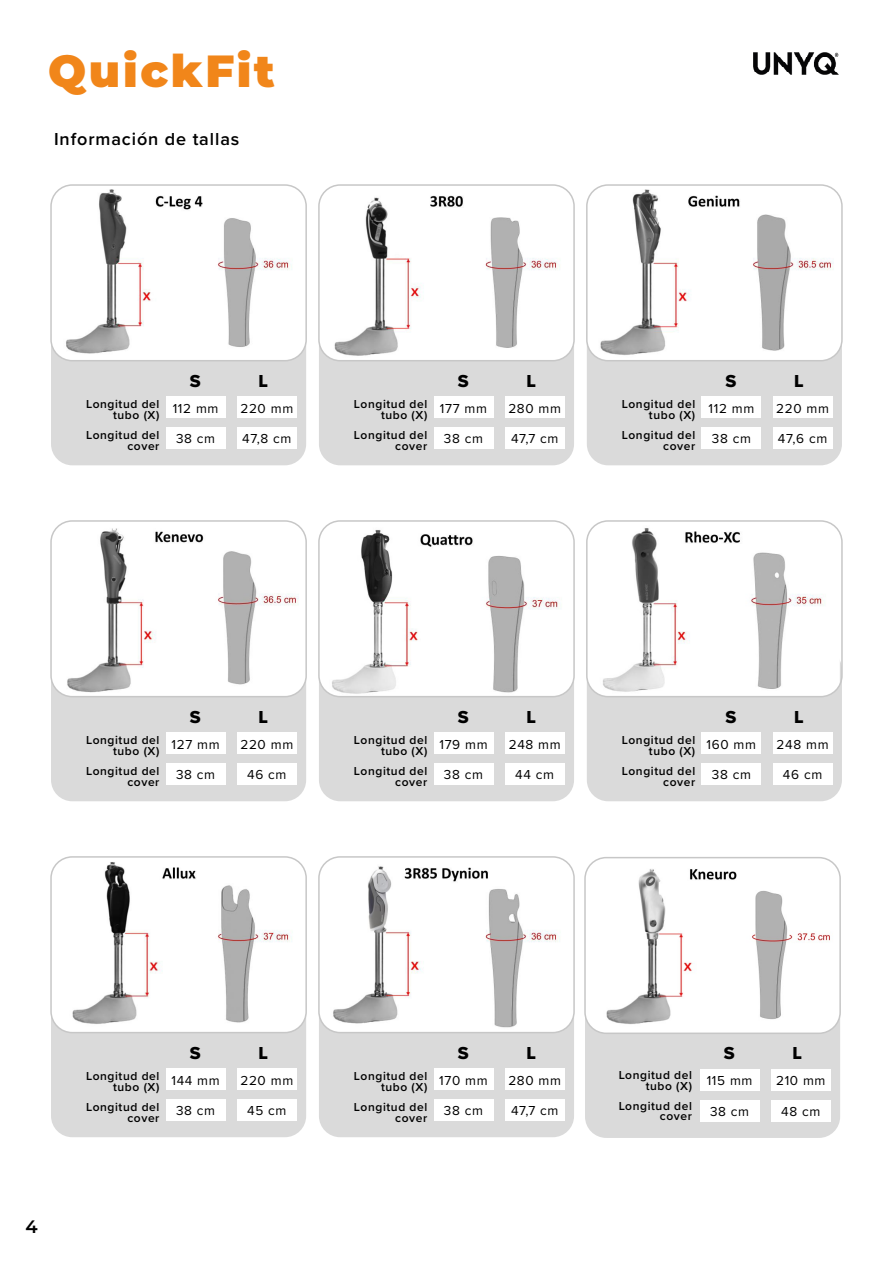
<style>
.page{position:relative;width:893px;height:1263px;background:#fff}
.page>*{position:absolute;margin:0;border:0;box-sizing:border-box;transform-origin:0 0}
.t1{font:900 45px "Montserrat";letter-spacing:.06em;color:#f1861a}
.t2{font:600 18px "Proxima Nova";letter-spacing:.05em;color:#000}
.t3{font:18px "Proxima Nova Extrabld";color:#000}
.t4{font:600 18px "Montserrat";color:#000}
.t5{font:13.5px "Proxima Nova";letter-spacing:.05em;color:#000}
.t6{font:600 12px/10.5px "Proxima Nova";letter-spacing:.05em;color:#000;text-align:right}
</style>
<div class="page">
<img style="left:754px;top:53px;width:85px;height:22px">
<div style="left:51px;top:312px;width:255px;height:153px;background:#dadada;border-radius:21px"></div>
<div style="left:166px;top:427px;width:59px;height:22px;background:#fff"></div>
<div style="left:166px;top:397px;width:59px;height:21px;background:#fff"></div>
<div style="left:237px;top:427px;width:60px;height:22px;background:#fff"></div>
<div style="left:237px;top:397px;width:60px;height:21px;background:#fff"></div>
<img style="left:53px;top:187px;width:251px;height:174px">
<div style="left:50px;top:184px;width:257px;height:177px;border:2px solid #c7c7c7;border-radius:21px"></div>
<div style="left:319px;top:312px;width:255px;height:153px;background:#dadada;border-radius:21px"></div>
<div style="left:434px;top:427px;width:59px;height:22px;background:#fff"></div>
<div style="left:434px;top:397px;width:59px;height:21px;background:#fff"></div>
<div style="left:505px;top:427px;width:59px;height:22px;background:#fff"></div>
<div style="left:505px;top:397px;width:59px;height:21px;background:#fff"></div>
<img style="left:321px;top:187px;width:251px;height:174px">
<div style="left:318px;top:184px;width:257px;height:177px;border:2px solid #c7c7c7;border-radius:21px"></div>
<div style="left:587px;top:312px;width:255px;height:153px;background:#dadada;border-radius:21px"></div>
<div style="left:702px;top:427px;width:59px;height:22px;background:#fff"></div>
<div style="left:702px;top:397px;width:59px;height:21px;background:#fff"></div>
<div style="left:773px;top:427px;width:59px;height:22px;background:#fff"></div>
<div style="left:773px;top:397px;width:59px;height:21px;background:#fff"></div>
<img style="left:589px;top:187px;width:251px;height:174px">
<div style="left:586px;top:184px;width:257px;height:177px;border:2px solid #c7c7c7;border-radius:21px"></div>
<div style="left:51px;top:648px;width:255px;height:153px;background:#dadada;border-radius:21px"></div>
<div style="left:166px;top:763px;width:59px;height:22px;background:#fff"></div>
<div style="left:166px;top:733px;width:59px;height:21px;background:#fff"></div>
<div style="left:237px;top:763px;width:60px;height:22px;background:#fff"></div>
<div style="left:237px;top:733px;width:60px;height:21px;background:#fff"></div>
<img style="left:53px;top:523px;width:251px;height:174px">
<div style="left:50px;top:520px;width:257px;height:177px;border:2px solid #c7c7c7;border-radius:21px"></div>
<div style="left:319px;top:648px;width:255px;height:153px;background:#dadada;border-radius:21px"></div>
<div style="left:434px;top:763px;width:59px;height:22px;background:#fff"></div>
<div style="left:434px;top:733px;width:59px;height:21px;background:#fff"></div>
<div style="left:505px;top:763px;width:59px;height:22px;background:#fff"></div>
<div style="left:505px;top:733px;width:59px;height:21px;background:#fff"></div>
<img style="left:321px;top:523px;width:251px;height:174px">
<div style="left:318px;top:520px;width:257px;height:177px;border:2px solid #c7c7c7;border-radius:21px"></div>
<div style="left:587px;top:648px;width:255px;height:153px;background:#dadada;border-radius:21px"></div>
<div style="left:702px;top:763px;width:59px;height:22px;background:#fff"></div>
<div style="left:702px;top:733px;width:59px;height:21px;background:#fff"></div>
<div style="left:773px;top:763px;width:59px;height:22px;background:#fff"></div>
<div style="left:773px;top:733px;width:59px;height:21px;background:#fff"></div>
<img style="left:589px;top:523px;width:251px;height:174px">
<div style="left:586px;top:520px;width:257px;height:177px;border:2px solid #c7c7c7;border-radius:21px"></div>
<div style="left:51px;top:984px;width:255px;height:153px;background:#dadada;border-radius:21px"></div>
<div style="left:166px;top:1099px;width:59px;height:22px;background:#fff"></div>
<div style="left:166px;top:1069px;width:59px;height:21px;background:#fff"></div>
<div style="left:237px;top:1099px;width:60px;height:22px;background:#fff"></div>
<div style="left:237px;top:1069px;width:60px;height:21px;background:#fff"></div>
<img style="left:53px;top:859px;width:251px;height:171px">
<div style="left:50px;top:856px;width:257px;height:177px;border:2px solid #c7c7c7;border-radius:21px"></div>
<div style="left:319px;top:984px;width:255px;height:153px;background:#dadada;border-radius:21px"></div>
<div style="left:434px;top:1099px;width:59px;height:22px;background:#fff"></div>
<div style="left:434px;top:1069px;width:59px;height:21px;background:#fff"></div>
<div style="left:505px;top:1099px;width:59px;height:22px;background:#fff"></div>
<div style="left:505px;top:1069px;width:59px;height:21px;background:#fff"></div>
<img style="left:321px;top:859px;width:251px;height:171px">
<div style="left:318px;top:856px;width:257px;height:177px;border:2px solid #c7c7c7;border-radius:21px"></div>
<div style="left:585px;top:985px;width:255px;height:153px;background:#dadada;border-radius:21px"></div>
<div style="left:700px;top:1100px;width:59px;height:21px;background:#fff"></div>
<div style="left:700px;top:1069px;width:59px;height:22px;background:#fff"></div>
<div style="left:771px;top:1100px;width:60px;height:21px;background:#fff"></div>
<div style="left:771px;top:1069px;width:60px;height:22px;background:#fff"></div>
<img style="left:587px;top:860px;width:251px;height:171px">
<div style="left:584px;top:857px;width:257px;height:177px;border:2px solid #c7c7c7;border-radius:21px"></div>
<h1 class="t1" style="left:48px;top:37px;width:228px">QuickFit</h1>
<h2 class="t2" style="left:54px;top:126px;width:187px">Información de tallas</h2>
<p class="t6" style="left:86px;top:399px;width:75px">Longitud del tubo (X)</p>
<p class="t6" style="left:86px;top:429px;width:75px">Longitud del cover</p>
<h2 class="t3" style="left:190px;top:367px;width:12px">S</h2>
<h2 class="t3" style="left:259px;top:367px;width:11px">L</h2>
<p class="t5" style="left:173px;top:398px;width:47px">112 mm</p>
<p class="t5" style="left:176px;top:429px;width:41px">38 cm</p>
<p class="t5" style="left:240px;top:398px;width:54px">220 mm</p>
<p class="t5" style="left:242px;top:429px;width:51px">47,8 cm</p>
<p class="t6" style="left:354px;top:399px;width:75px">Longitud del tubo (X)</p>
<p class="t6" style="left:354px;top:429px;width:75px">Longitud del cover</p>
<h2 class="t3" style="left:458px;top:367px;width:12px">S</h2>
<h2 class="t3" style="left:526px;top:367px;width:11px">L</h2>
<p class="t5" style="left:440px;top:398px;width:49px">177 mm</p>
<p class="t5" style="left:444px;top:429px;width:41px">38 cm</p>
<p class="t5" style="left:508px;top:398px;width:54px">280 mm</p>
<p class="t5" style="left:511px;top:429px;width:49px">47,7 cm</p>
<p class="t6" style="left:622px;top:399px;width:75px">Longitud del tubo (X)</p>
<p class="t6" style="left:622px;top:429px;width:75px">Longitud del cover</p>
<h2 class="t3" style="left:726px;top:367px;width:12px">S</h2>
<h2 class="t3" style="left:794px;top:367px;width:11px">L</h2>
<p class="t5" style="left:708px;top:398px;width:47px">112 mm</p>
<p class="t5" style="left:712px;top:429px;width:41px">38 cm</p>
<p class="t5" style="left:776px;top:398px;width:54px">220 mm</p>
<p class="t5" style="left:778px;top:429px;width:51px">47,6 cm</p>
<p class="t6" style="left:86px;top:735px;width:75px">Longitud del tubo (X)</p>
<p class="t6" style="left:86px;top:765px;width:75px">Longitud del cover</p>
<h2 class="t3" style="left:190px;top:703px;width:12px">S</h2>
<h2 class="t3" style="left:259px;top:703px;width:11px">L</h2>
<p class="t5" style="left:172px;top:734px;width:50px">127 mm</p>
<p class="t5" style="left:176px;top:765px;width:41px">38 cm</p>
<p class="t5" style="left:240px;top:734px;width:54px">220 mm</p>
<p class="t5" style="left:247px;top:765px;width:41px">46 cm</p>
<p class="t6" style="left:354px;top:735px;width:75px">Longitud del tubo (X)</p>
<p class="t6" style="left:354px;top:765px;width:75px">Longitud del cover</p>
<h2 class="t3" style="left:458px;top:703px;width:12px">S</h2>
<h2 class="t3" style="left:526px;top:703px;width:11px">L</h2>
<p class="t5" style="left:439px;top:734px;width:50px">179 mm</p>
<p class="t5" style="left:444px;top:765px;width:41px">38 cm</p>
<p class="t5" style="left:509px;top:734px;width:53px">248 mm</p>
<p class="t5" style="left:515px;top:765px;width:40px">44 cm</p>
<p class="t6" style="left:622px;top:735px;width:75px">Longitud del tubo (X)</p>
<p class="t6" style="left:622px;top:765px;width:75px">Longitud del cover</p>
<h2 class="t3" style="left:726px;top:703px;width:12px">S</h2>
<h2 class="t3" style="left:794px;top:703px;width:11px">L</h2>
<p class="t5" style="left:707px;top:734px;width:51px">160 mm</p>
<p class="t5" style="left:712px;top:765px;width:41px">38 cm</p>
<p class="t5" style="left:777px;top:734px;width:53px">248 mm</p>
<p class="t5" style="left:783px;top:765px;width:41px">46 cm</p>
<h2 class="t4" style="left:26px;top:1213px;width:14px">4</h2>
<p class="t6" style="left:86px;top:1071px;width:75px">Longitud del tubo (X)</p>
<p class="t6" style="left:86px;top:1101px;width:75px">Longitud del cover</p>
<h2 class="t3" style="left:190px;top:1039px;width:12px">S</h2>
<h2 class="t3" style="left:259px;top:1039px;width:11px">L</h2>
<p class="t5" style="left:171px;top:1070px;width:50px">144 mm</p>
<p class="t5" style="left:176px;top:1101px;width:41px">38 cm</p>
<p class="t5" style="left:240px;top:1070px;width:54px">220 mm</p>
<p class="t5" style="left:247px;top:1101px;width:41px">45 cm</p>
<p class="t6" style="left:354px;top:1071px;width:75px">Longitud del tubo (X)</p>
<p class="t6" style="left:354px;top:1101px;width:75px">Longitud del cover</p>
<h2 class="t3" style="left:458px;top:1039px;width:12px">S</h2>
<h2 class="t3" style="left:526px;top:1039px;width:11px">L</h2>
<p class="t5" style="left:439px;top:1070px;width:50px">170 mm</p>
<p class="t5" style="left:444px;top:1101px;width:41px">38 cm</p>
<p class="t5" style="left:508px;top:1070px;width:54px">280 mm</p>
<p class="t5" style="left:511px;top:1101px;width:49px">47,7 cm</p>
<p class="t6" style="left:619px;top:1070px;width:75px">Longitud del tubo (X)</p>
<p class="t6" style="left:619px;top:1100px;width:75px">Longitud del cover</p>
<h2 class="t3" style="left:724px;top:1040px;width:12px">S</h2>
<h2 class="t3" style="left:792px;top:1040px;width:11px">L</h2>
<p class="t5" style="left:707px;top:1071px;width:47px">115 mm</p>
<p class="t5" style="left:710px;top:1101px;width:41px">38 cm</p>
<p class="t5" style="left:776px;top:1071px;width:51px">210 mm</p>
<p class="t5" style="left:781px;top:1101px;width:41px">48 cm</p>
</div>
